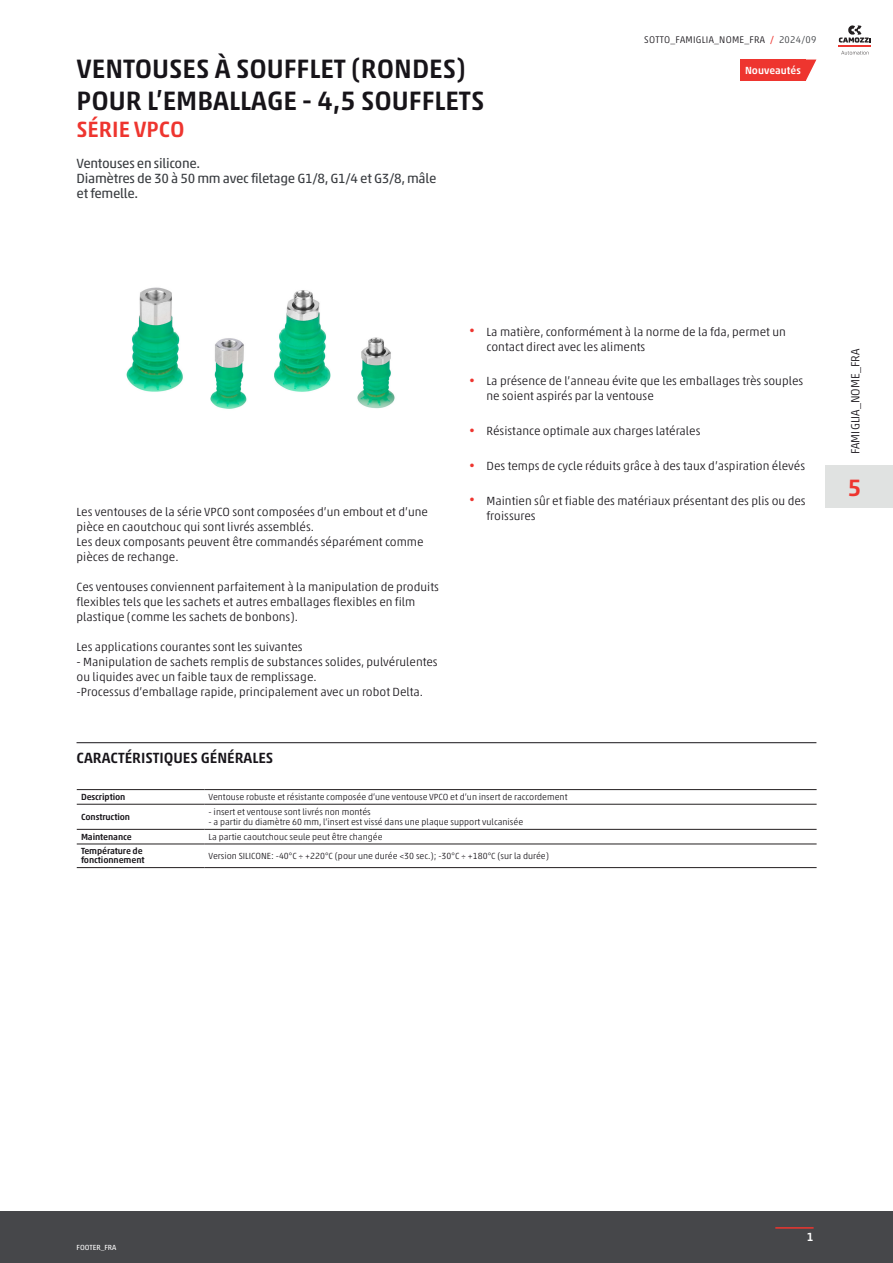
<style>
.page{position:relative;width:893px;height:1263px;background:#fff}
.page>*{position:absolute;margin:0;border:0;box-sizing:border-box;transform-origin:0 0}
.TITOLO_Home{font:500 27px "Akko W1 G";color:#171419}
.t1{font:500 24px "Akko W1 G";color:#ee352f}
.SOTTOTITOLO_Home{font:500 22.5px "Akko W1 G";color:#ee352f}
.Titolo_SEZIONE{font:500 15px "Akko W1 G";color:#171419}
.INTRO_Home{font:13.5px/15px "Akko W1 G";letter-spacing:-.02em;color:#383b3f}
.Descrizione_prodotto{font:300 12px/15px "Akko W1 G";color:#171419}
.t2{font:500 12px "Akko W1 G";color:#fff}
.scritta_NEW_no_lingua{font:500 10.5px "Akko W1 G";color:#fff}
.t3{font:300 9.75px "Akko W1 G";letter-spacing:.025em;color:#171419}
.Testi_tabella_general_data{font:300 9px "Akko W1 G";color:#171419}
.Titoli_tabella_general_data{font:500 9px/9px "Akko W1 G";letter-spacing:-.01em;color:#171419}
.t4{font:7.5px "Akko W1 G";color:#fff}
.s1{font-weight:400;color:#ee352f}
.s2{color:#383b3f}
.s3{font-weight:400;font-size:10.5px;color:#ee352f}
</style>
<div class="page">
<img style="left:126px;top:287px;width:269px;height:122px">
<svg style="left:806px;top:60px;width:10px;height:20px"></svg>
<div style="left:741px;top:60px;width:65px;height:21px;background:#ee352f"></div>
<hr style="left:77px;top:742px;width:739px;height:1px;background:#171419">
<svg style="left:77px;top:790px;width:740px;height:54px"></svg>
<hr style="left:204px;top:789px;width:613px;height:1px;background:#231f20">
<hr style="left:204px;top:804px;width:613px;height:1px;background:#231f20">
<hr style="left:204px;top:829px;width:613px;height:1px;background:#231f20">
<hr style="left:204px;top:844px;width:613px;height:1px;background:#231f20">
<hr style="left:204px;top:867px;width:613px;height:1px;background:#231f20">
<hr style="left:77px;top:789px;width:127px;height:1px;background:#231f20">
<hr style="left:77px;top:804px;width:127px;height:1px;background:#231f20">
<hr style="left:77px;top:829px;width:127px;height:1px;background:#231f20">
<hr style="left:77px;top:844px;width:127px;height:1px;background:#231f20">
<hr style="left:77px;top:867px;width:127px;height:1px;background:#231f20">
<div style="left:0;top:1211px;width:893px;height:52px;background:#46474a"></div>
<hr style="left:775px;top:1227px;width:39px;height:1px;background:#ee352f">
<hr style="left:839px;top:45px;width:32px;height:2px;background:#ee352f">
<svg style="left:839px;top:25px;width:32px;height:18px"></svg>
<svg style="left:841px;top:51px;width:28px;height:4px"></svg>
<div style="left:825px;top:465px;width:59px;height:42px;background:#e0e2e1"></div>
<div style="left:884px;top:465px;width:9px;height:42px;background:#e0e2e1"></div>
<p class="TITOLO_Home" style="left:77px;top:49px;width:391px">VENTOUSES À SOUFFLET (RONDES)</p>
<p class="TITOLO_Home" style="left:77px;top:81px;width:409px">POUR L’EMBALLAGE - 4,5 SOUFFLETS</p>
<p class="SOTTOTITOLO_Home" style="left:77px;top:113px;width:110px">SÉRIE VPCO</p>
<p class="INTRO_Home" style="left:77px;top:155px;width:361px">Ventouses en silicone.<br>Diamètres de 30 à 50 mm avec filetage G1/8, G1/4 et G3/8, mâle et femelle.</p>
<p class="t3" style="left:644px;top:32px;width:174px">SOTTO_FAMIGLIA_NOME_FRA <span class="s1">/</span> <span class="s2">2024/09</span></p>
<p class="scritta_NEW_no_lingua" style="left:745px;top:62px;width:57px">Nouveautés</p>
<p class="Descrizione_prodotto" style="left:77px;top:504px;width:353px">Les ventouses de la série VPCO sont composées d’un embout et d’une pièce en caoutchouc qui sont livrés assemblés.<br>Les deux composants peuvent être commandés séparément comme pièces de rechange.</p>
<p class="Descrizione_prodotto" style="left:77px;top:579px;width:364px">Ces ventouses conviennent parfaitement à la manipulation de produits flexibles tels que les sachets et autres emballages flexibles en film plastique (comme les sachets de bonbons).</p>
<p class="Descrizione_prodotto" style="left:77px;top:639px;width:228px">Les applications courantes sont les suivantes</p>
<p class="Descrizione_prodotto" style="left:77px;top:654px;width:363px">- Manipulation de sachets remplis de substances solides, pulvérulentes ou liquides avec un faible taux de remplissage.<br>-Processus d’emballage rapide, principalement avec un robot Delta.</p>
<p class="Descrizione_prodotto" style="left:486px;top:323px;width:301px;text-indent:-17px"><span class="s3">•</span> La matière, conformément à la norme de la fda, permet un contact direct avec les aliments</p>
<p class="Descrizione_prodotto" style="left:486px;top:373px;width:318px;text-indent:-17px"><span class="s3">•</span> La présence de l’anneau évite que les emballages très souples ne soient aspirés par la ventouse</p>
<p class="Descrizione_prodotto" style="left:469px;top:423px;width:232px"><span class="s3">•</span> Résistance optimale aux charges latérales</p>
<p class="Descrizione_prodotto" style="left:469px;top:458px;width:337px"><span class="s3">•</span> Des temps de cycle réduits grâce à des taux d’aspiration élevés</p>
<p class="Descrizione_prodotto" style="left:486px;top:492px;width:321px;text-indent:-17px"><span class="s3">•</span> Maintien sûr et fiable des matériaux présentant des plis ou des froissures</p>
<p class="Titolo_SEZIONE" style="left:77px;top:747px;width:198px">CARACTÉRISTIQUES GÉNÉRALES</p>
<p class="Titoli_tabella_general_data" style="left:81px;top:792px;width:46px">Description</p>
<p class="Testi_tabella_general_data" style="left:209px;top:790px;width:360px">Ventouse robuste et résistante composée d’une ventouse VPCO et d’un insert de raccordement</p>
<p class="Titoli_tabella_general_data" style="left:81px;top:811px;width:51px">Construction</p>
<p class="Testi_tabella_general_data" style="left:209px;top:805px;width:164px">- insert et ventouse sont livrés non montés</p>
<p class="Testi_tabella_general_data" style="left:209px;top:815px;width:316px">- a partir du diamètre 60 mm, l’insert est vissé dans une plaque support vulcanisée</p>
<p class="Titoli_tabella_general_data" style="left:81px;top:831px;width:52px">Maintenance</p>
<p class="Testi_tabella_general_data" style="left:209px;top:830px;width:175px">La partie caoutchouc seule peut être changée</p>
<p class="Titoli_tabella_general_data" style="left:81px;top:846px;width:65px">Température de fonctionnement</p>
<p class="Testi_tabella_general_data" style="left:209px;top:849px;width:342px">Version SILICONE: -40°C ÷ +220°C (pour une durée &lt;30 sec.); -30°C ÷ +180°C (sur la durée)</p>
<p class="Descrizione_prodotto" style="left:847px;top:454px;width:107px;rotate:-90deg">FAMIGLIA_NOME_FRA</p>
<h2 class="t1" style="left:848px;top:469px;width:15px">5</h2>
<p class="t4" style="left:77px;top:1242px;width:41px">FOOTER_FRA</p>
<p class="t2" style="left:807px;top:1228px;width:8px">1</p>
</div>
